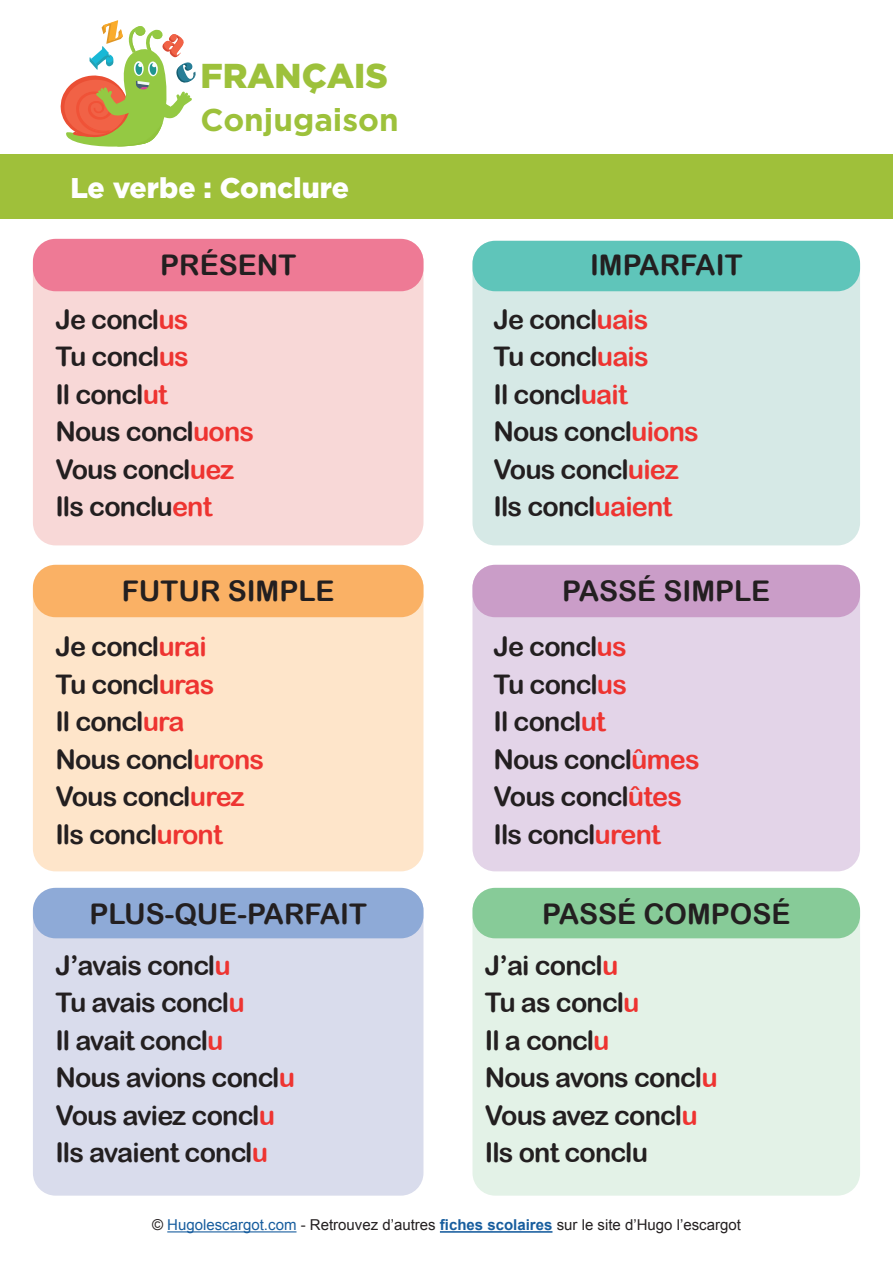
<style>
.page{position:relative;width:893px;height:1263px;background:#fff}
.page>*{position:absolute;margin:0;border:0;box-sizing:border-box;transform-origin:0 0}
.t1{font:900 34.5px "Gotham";color:#9dc13b}
.t2{font:700 31.5px "Gotham";color:#9dc13b}
.t3{font:28.5px "Arial Rounded MT Bold";color:#231f20}
.t4{font:900 28.5px "Gotham";color:#fff}
.t5{font:27px/37.5px "Arial Rounded MT Bold";letter-spacing:-.03em;color:#231f20}
.t6{font:15px "Arial";color:#231f20}
.s1{color:#ee3431}
.s2{color:#175d9e}
.s3{font-weight:700;color:#175d9e}
</style>
<div class="page">
<div style="left:0;top:154px;width:893px;height:65px;background:#9fc03a"></div>
<div style="left:33px;top:239px;width:390px;height:306px;background:#f8d8d7;border-radius:23px"></div>
<div style="left:33px;top:239px;width:390px;height:52px;background:#ee7a95;border-radius:23px"></div>
<div style="left:472px;top:241px;width:388px;height:304px;background:#d6e9e6;border-radius:23px"></div>
<div style="left:472px;top:241px;width:388px;height:50px;background:#5fc5ba;border-radius:23px"></div>
<div style="left:33px;top:565px;width:390px;height:306px;background:#fee5ca;border-radius:23px"></div>
<div style="left:33px;top:565px;width:390px;height:52px;background:#fab165;border-radius:23px"></div>
<div style="left:472px;top:565px;width:388px;height:306px;background:#e3d4e8;border-radius:23px"></div>
<div style="left:472px;top:565px;width:388px;height:52px;background:#ca9dc8;border-radius:23px"></div>
<div style="left:33px;top:888px;width:390px;height:307px;background:#d9dcec;border-radius:23px"></div>
<div style="left:33px;top:888px;width:390px;height:50px;background:#8eaad7;border-radius:23px"></div>
<div style="left:472px;top:888px;width:388px;height:307px;background:#e3f2e7;border-radius:23px"></div>
<div style="left:472px;top:888px;width:388px;height:50px;background:#87cb98;border-radius:23px"></div>
<hr style="left:167px;top:1231px;width:129px;height:1px;background:#175d9e">
<hr style="left:440px;top:1231px;width:112px;height:2px;background:#175d9e">
<svg style="left:60px;top:20px;width:136px;height:127px"></svg>
<p class="t1" style="left:200px;top:52px;width:189px">FRANÇAIS</p>
<p class="t2" style="left:200px;top:99px;width:200px">Conjugaison</p>
<p class="t4" style="left:70px;top:168px;width:280px">Le verbe : Conclure</p>
<p class="t3" style="left:160px;top:248px;width:138px">PRÉSENT</p>
<p class="t3" style="left:590px;top:248px;width:154px">IMPARFAIT</p>
<p class="t5" style="left:55px;top:300px;width:200px">Je concl<span class="s1">us<br></span>Tu concl<span class="s1">us<br></span>Il concl<span class="s1">ut<br></span>Nous concl<span class="s1">uons<br></span>Vous concl<span class="s1">uez<br></span>Ils conclu<span class="s1">ent</span></p>
<p class="t3" style="left:122px;top:574px;width:214px">FUTUR SIMPLE</p>
<p class="t5" style="left:493px;top:300px;width:207px">Je concl<span class="s1">uais<br></span>Tu concl<span class="s1">uais<br></span>Il concl<span class="s1">uait<br></span>Nous concl<span class="s1">uions<br></span>Vous concl<span class="s1">uiez<br></span>Ils concl<span class="s1">uaient</span></p>
<p class="t3" style="left:562px;top:574px;width:210px">PASSÉ SIMPLE</p>
<p class="t5" style="left:55px;top:628px;width:210px">Je concl<span class="s1">urai<br></span>Tu concl<span class="s1">uras<br></span>Il concl<span class="s1">ura<br></span>Nous concl<span class="s1">urons<br></span>Vous concl<span class="s1">urez<br></span>Ils concl<span class="s1">uront</span></p>
<p class="t5" style="left:493px;top:628px;width:208px">Je concl<span class="s1">us<br></span>Tu concl<span class="s1">us<br></span>Il concl<span class="s1">ut<br></span>Nous concl<span class="s1">ûmes<br></span>Vous concl<span class="s1">ûtes<br></span>Ils concl<span class="s1">urent</span></p>
<p class="t3" style="left:89px;top:896px;width:279px">PLUS-QUE-PARFAIT</p>
<p class="t3" style="left:542px;top:896px;width:250px">PASSÉ COMPOSÉ</p>
<p class="t5" style="left:55px;top:946px;width:241px">J’avais concl<span class="s1">u<br></span>Tu avais concl<span class="s1">u<br></span>Il avait concl<span class="s1">u<br></span>Nous avions concl<span class="s1">u<br></span>Vous aviez concl<span class="s1">u<br></span>Ils avaient concl<span class="s1">u</span></p>
<p class="t5" style="left:485px;top:946px;width:234px">J’ai concl<span class="s1">u<br></span>Tu as concl<span class="s1">u<br></span>Il a concl<span class="s1">u<br></span>Nous avons concl<span class="s1">u<br></span>Vous avez concl<span class="s1">u<br></span>Ils ont conclu</p>
<p class="t6" style="left:152px;top:1215px;width:590px">© <span class="s2">Hugolescargot.com</span> - Retrouvez d’autres <span class="s3">fiches scolaires</span> sur le site d’Hugo l’escargot</p>
</div>
